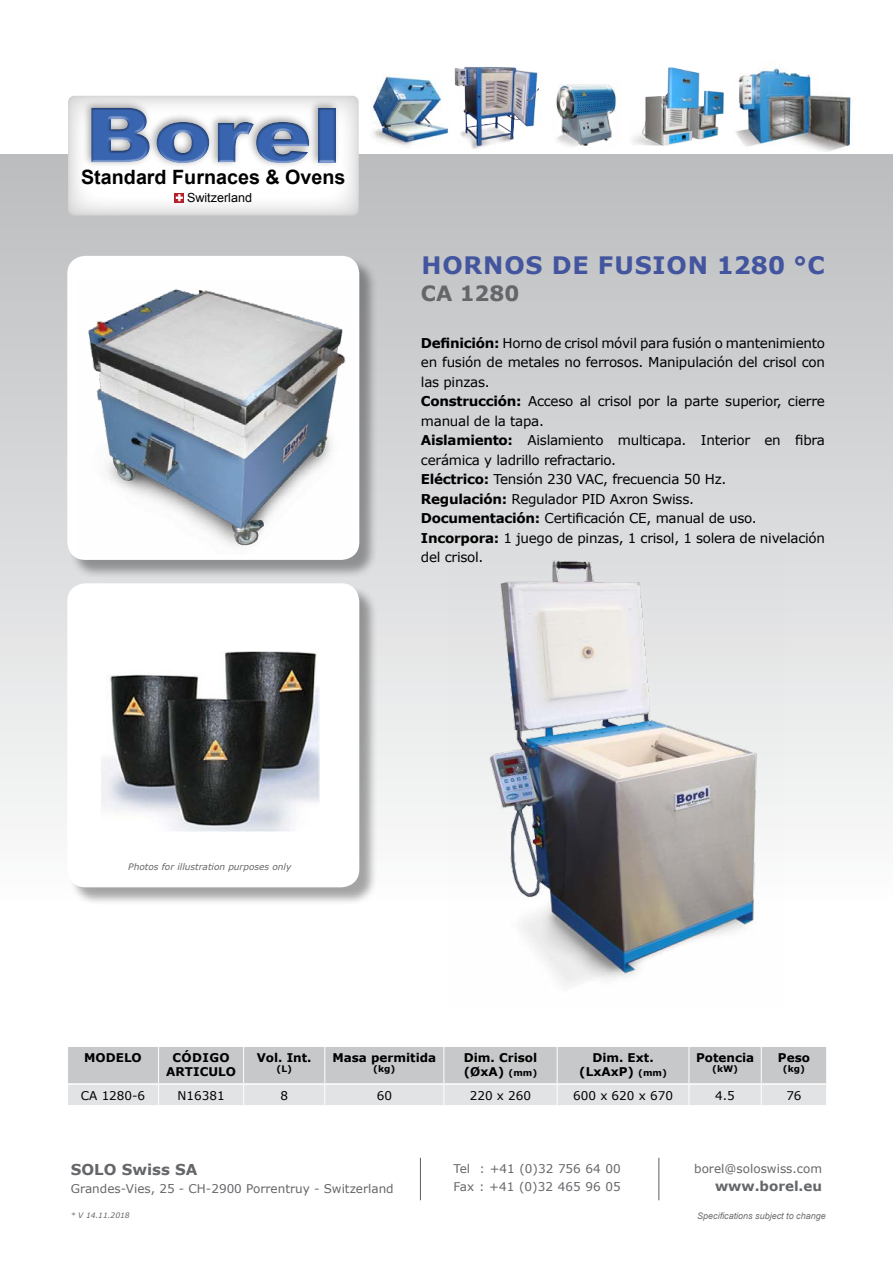
<style>
.page{position:relative;width:893px;height:1263px;background:#fff}
.page>*{position:absolute;margin:0;border:0;box-sizing:border-box;transform-origin:0 0}
.t1{font:700 24px "Verdana";letter-spacing:.035em;color:#43559e}
.t2{font:700 21px "Verdana";color:#656669}
.t3{font:700 19.8px "Arial";color:#000}
.t4{font:700 15px "Verdana";color:#656669}
.t5{font:13.5px/19.5px "Verdana";letter-spacing:-.02em;color:#000}
.t6{font:700 13.5px "Verdana";color:#656669}
.t7{font:12.6px "Arial";color:#000}
.t8{font:12px/18px "Verdana";color:#656669}
.t9{font:700 12px/14.4px "Verdana";color:#000}
.t10{font:12px "Verdana";color:#000}
.t11{font:700 12px/14.4px "Verdana";letter-spacing:.035em;color:#000;text-align:center}
.t12{font:italic 9px "Verdana";color:#656669}
.t13{font:italic 9px "Arial";color:#6d6e71}
.t14{font:700 9px "Verdana";color:#000}
.t15{font:italic 7.5px "Verdana";color:#656669}
.s1{font-weight:700}
.s2{font-size:9px}
</style>
<div class="page">
<div style="left:0;top:154px;width:893px;height:752px;background:linear-gradient(to bottom,#babcbe,#fcfcfc)"></div>
<svg style="left:68px;top:96px;width:291px;height:120px"></svg>
<svg style="left:175px;top:193px;width:9px;height:9px"></svg>
<svg style="left:176px;top:194px;width:7px;height:7px"></svg>
<img style="left:74px;top:96px;width:274px;height:75px">
<svg style="left:91px;top:108px;width:244px;height:54px"></svg>
<img style="left:735px;top:66px;width:116px;height:86px">
<img style="left:372px;top:74px;width:74px;height:74px">
<img style="left:629px;top:67px;width:96px;height:88px">
<img style="left:446px;top:67px;width:93px;height:82px">
<img style="left:556px;top:84px;width:60px;height:63px">
<hr style="left:420px;top:1158px;width:1px;height:42px;background:#656669">
<hr style="left:658px;top:1158px;width:1px;height:42px;background:#656669">
<div style="left:69px;top:258px;width:309px;height:321px;background:#000;opacity:.35"></div>
<div style="left:67px;top:256px;width:292px;height:304px;background:#fff;border-radius:18px"></div>
<img style="left:88px;top:288px;width:267px;height:267px">
<div style="left:69px;top:585px;width:309px;height:321px;background:#000;opacity:.35"></div>
<div style="left:67px;top:583px;width:292px;height:304px;background:#fff;border-radius:18px"></div>
<svg style="left:68px;top:1046px;width:759px;height:59px;background:#d3d4d5"></svg>
<img style="left:101px;top:652px;width:218px;height:180px">
<img style="left:449px;top:554px;width:335px;height:432px">
<h3 class="t3" style="left:81px;top:164px;width:266px">Standard Furnaces &amp; Ovens</h3>
<p class="t7" style="left:187px;top:190px;width:67px">Switzerland</p>
<h1 class="t1" style="left:421px;top:248px;width:405px">Hornos de fusion 1280 °C</h1>
<h2 class="t2" style="left:421px;top:279px;width:100px">CA 1280</h2>
<p class="t5" style="left:421px;top:333px;width:405px"><span class="s1">Definición:</span> Horno de crisol móvil para fusión o mantenimiento en fusión de metales no ferrosos. Manipulación del crisol con las pinzas.<br><span class="s1">Construcción:</span> Acceso al crisol por la parte superior, cierre manual de la tapa.<br><span class="s1">Aislamiento:</span> Aislamiento multicapa. Interior en fibra cerámica y ladrillo refractario.<br><span class="s1">Eléctrico:</span> Tensión 230 VAC, frecuencia 50 Hz.<br><span class="s1">Regulación:</span> Regulador PID Axron Swiss.<br><span class="s1">Documentación:</span> Certificación CE, manual de uso.<br><span class="s1">Incorpora:</span> 1 juego de pinzas, 1 crisol, 1 solera de nivelación del crisol.</p>
<p class="t12" style="left:128px;top:861px;width:165px">Photos for illustration purposes only</p>
<p class="t9" style="left:84px;top:1050px;width:59px">MODELO</p>
<p class="t11" style="left:166px;top:1050px;width:71px">Código<br>ARTICU LO</p>
<p class="t9" style="left:257px;top:1050px;width:56px">Vol. Int.</p>
<p class="t14" style="left:276px;top:1063px;width:17px">(L)</p>
<p class="t9" style="left:332px;top:1050px;width:105px">Masa permitida</p>
<p class="t14" style="left:373px;top:1063px;width:24px">(kg)</p>
<p class="t9" style="left:464px;top:1050px;width:75px">Dim. Crisol (ØxA) <span class="s2">(mm)</span></p>
<p class="t9" style="left:579px;top:1050px;width:89px;text-align:center">Dim. Ext. (LxAxP) <span class="s2">(mm)</span></p>
<p class="t9" style="left:696px;top:1050px;width:60px">Potencia</p>
<p class="t14" style="left:712px;top:1063px;width:27px">(kW)</p>
<p class="t9" style="left:778px;top:1050px;width:34px">Peso</p>
<p class="t14" style="left:783px;top:1063px;width:24px">(kg)</p>
<p class="t10" style="left:81px;top:1087px;width:66px">CA 1280-6</p>
<p class="t10" style="left:178px;top:1087px;width:49px">N16381</p>
<p class="t10" style="left:280px;top:1087px;width:9px">8</p>
<p class="t10" style="left:377px;top:1087px;width:17px">60</p>
<p class="t10" style="left:470px;top:1087px;width:63px">220 x 260</p>
<p class="t10" style="left:573px;top:1087px;width:101px">600 x 620 x 670</p>
<p class="t10" style="left:715px;top:1087px;width:21px">4.5</p>
<p class="t10" style="left:786px;top:1087px;width:17px">76</p>
<p class="t4" style="left:71px;top:1159px;width:128px">SOLO Swiss SA</p>
<p class="t8" style="left:71px;top:1180px;width:324px">Grandes-Vies, 25 - CH-2900 Porrentruy - Switzerland</p>
<p class="t8" style="left:454px;top:1159px;width:169px">Tel : +41 (0)32 756 64 00<br>Fax : +41 (0)32 465 96 05</p>
<p class="t8" style="left:694px;top:1159px;width:129px">borel@soloswiss.com</p>
<p class="t6" style="left:715px;top:1176px;width:108px">www.borel.eu</p>
<p class="t15" style="left:71px;top:1210px;width:60px">* V 14.11.2018</p>
<p class="t15" style="left:91px;top:1210px;width:19px">0 02</p>
<p class="t15" style="left:125px;top:1210px;width:6px">7</p>
<p class="t13" style="left:697px;top:1210px;width:130px">Specifications subject to change</p>
</div>
